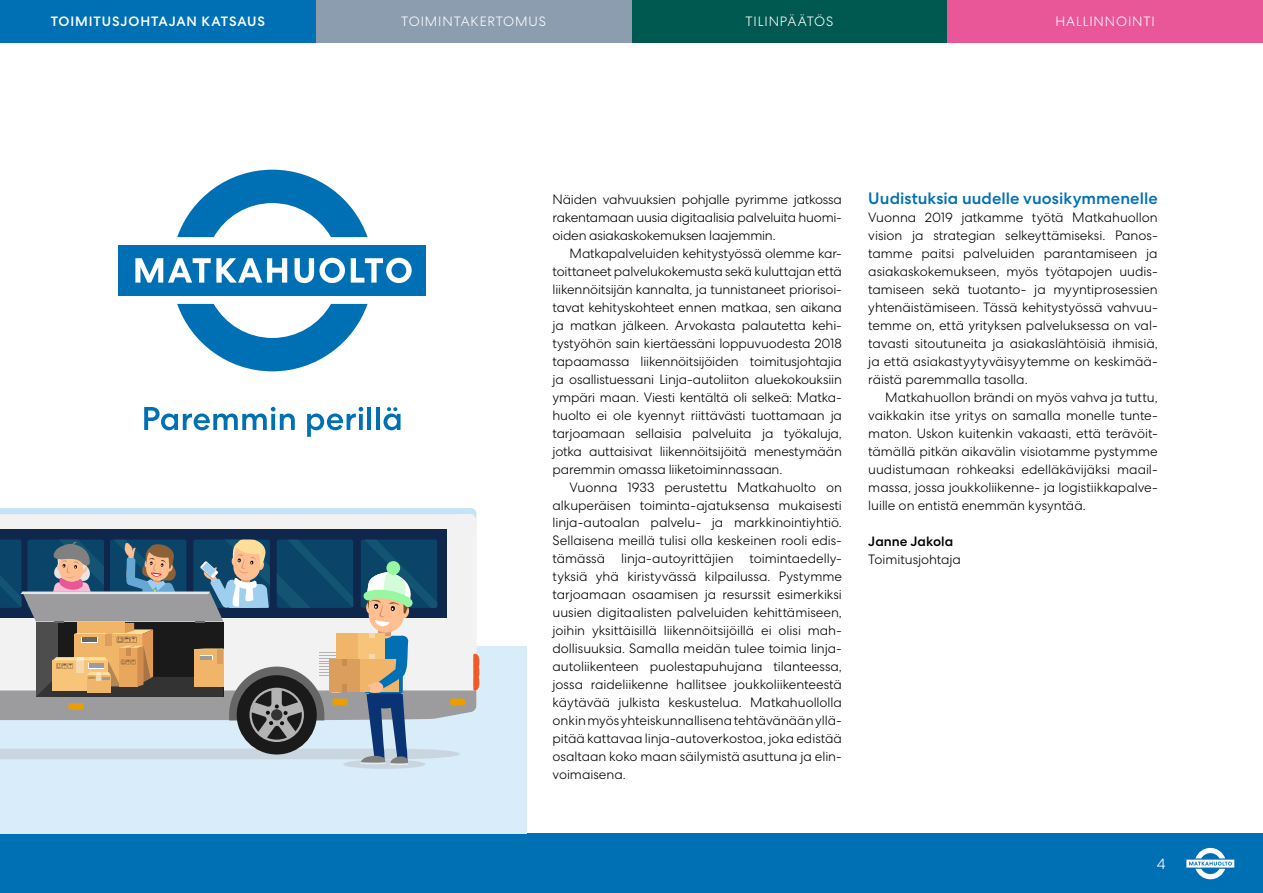
<style>
.page{position:relative;width:1263px;height:893px;background:#fff}
.page>*{position:absolute;margin:0;border:0;box-sizing:border-box;transform-origin:0 0}
.t1{font:500 16.5px "Centra No 2";letter-spacing:.005em;color:#0070b5}
.t2{font:300 15px "Centra No 2";color:#fff}
.t3{font:300 13.5px/18px "Centra No 2";letter-spacing:-.005em;color:#000;text-align:justify}
.t4{font:300 13.5px "Centra No 2";letter-spacing:.06em;color:#fff}
.t5{font:500 13.5px "Centra No 2";letter-spacing:.065em;color:#fff}
.t6{font:500 13.5px "Centra No 2";color:#000}
</style>
<div class="page">
<div style="left:0;top:0;width:316px;height:43px;background:#0070b5"></div>
<div style="left:631px;top:0;width:316px;height:43px;background:#005950"></div>
<div style="left:316px;top:0;width:315px;height:43px;background:#8b9daf"></div>
<div style="left:947px;top:0;width:316px;height:43px;background:#ea5798"></div>
<div style="left:0;top:834px;width:1263px;height:59px;background:#0070b5"></div>
<div style="left:0;top:646px;width:526px;height:188px;background:#d8ecf9"></div>
<div style="left:118px;top:245px;width:308px;height:51px;background:#0070b5"></div>
<svg style="left:177px;top:170px;width:191px;height:67px"></svg>
<svg style="left:177px;top:304px;width:191px;height:67px"></svg>
<svg style="left:135px;top:258px;width:152px;height:25px"></svg>
<svg style="left:295px;top:258px;width:50px;height:25px"></svg>
<svg style="left:351px;top:258px;width:61px;height:25px"></svg>
<svg style="left:144px;top:407px;width:151px;height:23px"></svg>
<svg style="left:307px;top:407px;width:56px;height:30px"></svg>
<hr style="left:367px;top:407px;width:4px;height:23px;background:#0070b5">
<hr style="left:376px;top:407px;width:4px;height:23px;background:#0070b5">
<svg style="left:383px;top:407px;width:17px;height:23px"></svg>
<div style="left:343px;top:759px;width:82px;height:10px;background:#c9d6e0;border-radius:50%"></div>
<svg style="left:0;top:508px;width:479px;height:257px"></svg>
<svg style="left:1186px;top:848px;width:48px;height:31px"></svg>
<p class="t5" style="left:51px;top:14px;width:216px">TOIMITUSJOHTAJAN KATSAUS</p>
<p class="t4" style="left:401px;top:14px;width:146px">TOIMINTAKERTOMUS</p>
<p class="t4" style="left:746px;top:14px;width:89px">TILINPÄÄTÖS</p>
<p class="t4" style="left:1055px;top:14px;width:101px">HALLINNOINTI</p>
<p class="t3" style="left:552px;top:190px;width:291px">Näiden vahvuuksien pohjalle pyrimme jatkossa rakentamaan uusia digitaalisia palveluita huomi&shy;oiden asiakaskokemuksen laajemmin.</p>
<p class="t3" style="left:552px;top:244px;width:291px;text-indent:17px">Matkapalveluiden kehitystyössä olemme kar&shy;toittaneet palvelukokemusta sekä kuluttajan että liikennöitsijän kannalta, ja tunnistaneet priorisoi&shy;tavat kehityskohteet ennen matkaa, sen aikana ja matkan jälkeen. Arvokasta palautetta kehi&shy;tystyöhön sain kiertäessäni loppuvuodesta 2018 tapaamassa liikennöitsijöiden toimitusjohtajia ja osallistuessani Linja-autoliiton aluekokouksiin ympäri maan. Viesti kentältä oli selkeä: Matka&shy;huolto ei ole kyennyt riittävästi tuottamaan ja tarjoamaan sellaisia palveluita ja työkaluja, jotka auttaisivat liikennöitsijöitä menestymään paremmin omassa liiketoiminnassaan.</p>
<p class="t3" style="left:552px;top:478px;width:291px;text-indent:17px">Vuonna 1933 perustettu Matkahuolto on alkuperäisen toiminta-ajatuksensa mukaisesti linja-autoalan palvelu- ja markkinointiyhtiö.<br>Sellaisena meillä tulisi olla keskeinen rooli edis&shy;tämässä linja-autoyrittäjien toimintaedelly&shy;tyksiä yhä kiristyvässä kilpailussa. Pystymme tarjoamaan osaamisen ja resurssit esimerkiksi uusien digitaalisten palveluiden kehittämiseen, joihin yksittäisillä liikennöitsijöillä ei olisi mah&shy;dollisuuksia. Samalla meidän tulee toimia linja&shy;autoliikenteen puolestapuhujana tilanteessa, jossa raideliikenne hallitsee joukkoliikenteestä käytävää julkista keskustelua. Matkahuollolla onkin myös yhteiskunnallisena tehtävänään yllä&shy;pitää kattavaa linja-autoverkostoa, joka edistää osaltaan koko maan säilymistä asuttuna ja elin&shy;voimaisena.</p>
<p class="t1" style="left:868px;top:188px;width:291px">Uudistuksia uudelle vuosikymmenelle</p>
<p class="t3" style="left:868px;top:208px;width:291px">Vuonna 2019 jatkamme työtä Matkahuollon vision ja strategian selkeyttämiseksi. Panos&shy;tamme paitsi palveluiden parantamiseen ja asiakaskokemukseen, myös työtapojen uudis&shy;tamiseen sekä tuotanto- ja myyntiprosessien yhtenäistämiseen. Tässä kehitystyössä vahvuu&shy;temme on, että yrityksen palveluksessa on val&shy;tavasti sitoutuneita ja asiakaslähtöisiä ihmisiä, ja että asiakastyytyväisyytemme on keskimää&shy;räistä paremmalla tasolla.</p>
<p class="t3" style="left:868px;top:388px;width:291px;text-indent:17px">Matkahuollon brändi on myös vahva ja tuttu, vaikkakin itse yritys on samalla monelle tunte&shy;maton. Uskon kuitenkin vakaasti, että terävöit&shy;tämällä pitkän aikavälin visiotamme pystymme uudistumaan rohkeaksi edelläkävijäksi maail&shy;massa, jossa joukkoliikenne- ja logistiikkapalve&shy;luille on entistä enemmän kysyntää.</p>
<p class="t6" style="left:868px;top:533px;width:87px">Janne Jakola</p>
<p class="t3" style="left:868px;top:550px;width:94px">Toimitusjohtaja</p>
<p class="t2" style="left:1157px;top:855px;width:10px">4</p>
</div>
